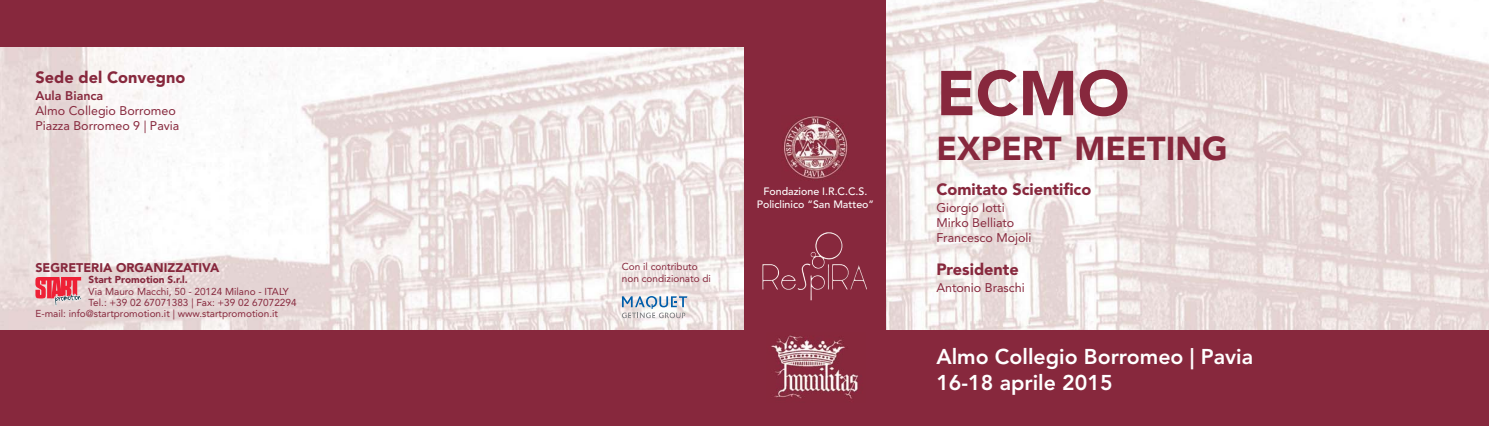
<style>
.page{position:relative;width:1489px;height:426px;background:#fff}
.page>*{position:absolute;margin:0;border:0;box-sizing:border-box;transform-origin:0 0}
.t1{font:900 62.5px "Avenir LT Std";color:#87283d}
.t2{font:900 32.75px "Avenir LT Std";color:#87283d}
.t3{font:800 21.25px/25.5px "Avenir LT Std";color:#fff}
.t4{font:900 16.25px "Avenir LT Std";color:#87283d}
.t5{font:12.5px/15px "Avenir LT Std";color:#87283d}
.t6{font:900 12.5px "Avenir LT Std";color:#87283d}
.t7{font:800 12.5px "Avenir LT Std";color:#87283d}
.t8{font:500 10.62px/13.2px "Avenir";color:#fff;text-align:center}
.t9{font:10px/12px "Avenir LT Std";color:#87283d}
.t10{font:900 10px "Avenir LT Std";color:#87283d}
</style>
<div class="page">
<img style="left:0;top:0;width:1488px;height:330px">
<div style="left:744px;top:0;width:142px;height:425px;background:#87283d"></div>
<div style="left:0;top:330px;width:1488px;height:95px;background:#87283d"></div>
<img style="left:771px;top:335px;width:87px;height:64px">
<img style="left:763px;top:263px;width:47px;height:25px">
<img style="left:783px;top:115px;width:65px;height:64px">
<svg style="left:35px;top:276px;width:47px;height:30px"></svg>
<svg style="left:622px;top:295px;width:65px;height:23px"></svg>
<div style="left:0;top:0;width:758px;height:46px;background:#87283d"></div>
<h3 class="t4" style="left:35px;top:71px;width:151px">Sede del Convegno</h3>
<p class="t7" style="left:35px;top:90px;width:69px">Aula Bianca</p>
<p class="t5" style="left:35px;top:104px;width:145px">Almo Collegio Borromeo<br>Piazza Borromeo 9 | Pavia</p>
<p class="t6" style="left:35px;top:262px;width:185px">SEGRETERIA ORGANIZZATIVA</p>
<p class="t10" style="left:89px;top:275px;width:101px">Start Promotion S.r.l.</p>
<p class="t9" style="left:89px;top:286px;width:202px">Via Mauro Macchi, 50 - 20124 Milano - ITALY</p>
<p class="t9" style="left:89px;top:297px;width:209px">Tel.: +39 02 67071383 | Fax: +39 02 67072294</p>
<p class="t9" style="left:35px;top:308px;width:244px">E-mail: info@startpromotion.it | www.startpromotion.it</p>
<p class="t9" style="left:622px;top:261px;width:90px">Con il contributo non condizionato di</p>
<p class="t8" style="left:756px;top:186px;width:119px">Fondazione I.R.C.C.S.<br>Policlinico “San Matteo”</p>
<h1 class="t1" style="left:936px;top:66px;width:195px">ECMO</h1>
<h2 class="t2" style="left:936px;top:134px;width:293px">EXPERT MEETING</h2>
<h3 class="t4" style="left:936px;top:182px;width:156px">Comitato Scientifico</h3>
<p class="t5" style="left:936px;top:201px;width:97px">Giorgio Iotti<br>Mirko Belliato<br>Francesco Mojoli</p>
<h3 class="t4" style="left:936px;top:262px;width:84px">Presidente</h3>
<p class="t5" style="left:936px;top:280px;width:90px">Antonio Braschi</p>
<h3 class="t3" style="left:936px;top:346px;width:318px">Almo Collegio Borromeo | Pavia<br>16-18 aprile 2015</h3>
</div>
